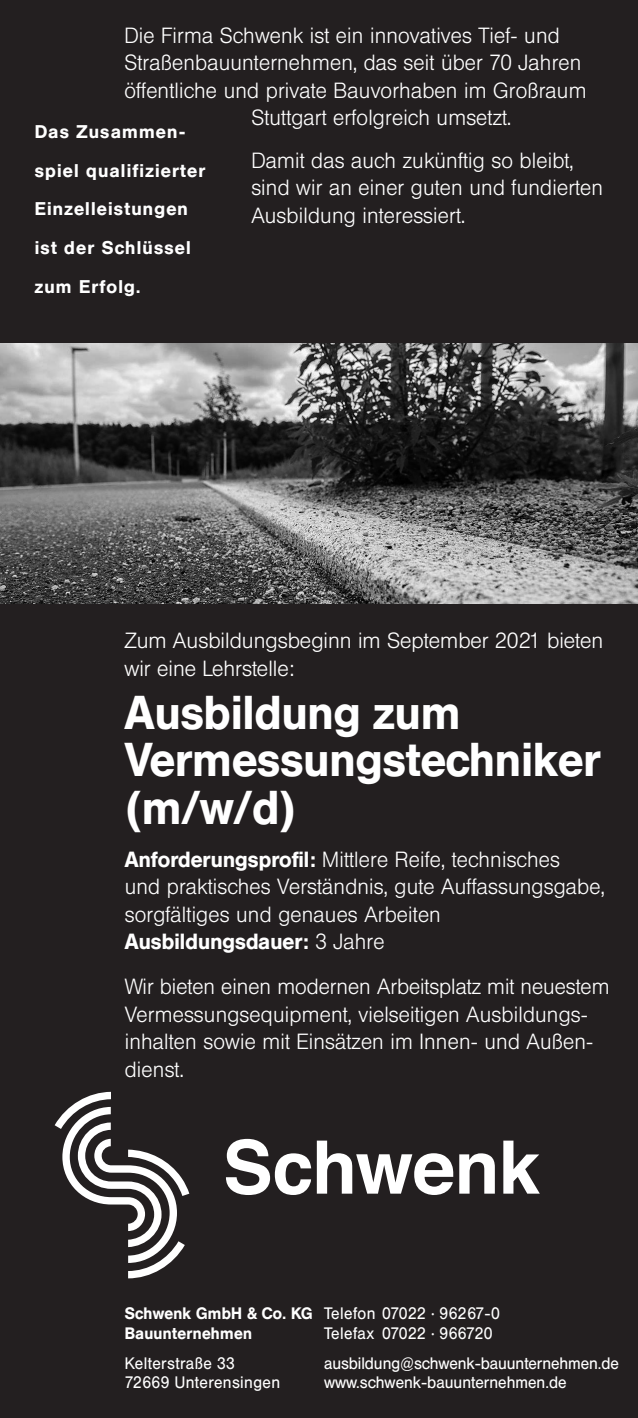
<style>
.page{position:relative;width:638px;height:1418px;background:#fff}
.page>*{position:absolute;margin:0;border:0;box-sizing:border-box;transform-origin:0 0}
.t1{font:500 47px/47.5px "Helvetica BQ";letter-spacing:.01em;color:#fff}
.t2{font:300 21.75px/27.5px "Helvetica BQ";letter-spacing:.01em;color:#fff}
.t3{font:500 18.25px/38.8px "Helvetica BQ";letter-spacing:.07em;color:#fff}
.t4{font:16.5px/19.8px "Helvetica BQ";letter-spacing:.025em;color:#fff;scale:.95 1}
.t5{font:16.5px/19.8px "Helvetica BQ";color:#fff;scale:.95 1}
.t6{font:500 16.5px/19.8px "Helvetica BQ";letter-spacing:.025em;color:#fff;scale:.96 1}
.s1{font-weight:500}
</style>
<div class="page">
<div style="left:0;top:0;width:637px;height:1417px;background:#231f20"></div>
<img style="left:0;top:343px;width:637px;height:260px">
<svg style="left:55px;top:1091px;width:134px;height:187px"></svg>
<svg style="left:226px;top:1138px;width:227px;height:56px"></svg>
<svg style="left:459px;top:1153px;width:35px;height:40px"></svg>
<svg style="left:503px;top:1140px;width:36px;height:53px"></svg>
<p class="t2" style="left:124px;top:22px;width:436px">Die Firma Schwenk ist ein innovatives Tief- und</p>
<p class="t2" style="left:124px;top:49px;width:458px">Straßenbauunternehmen, das seit über 70 Jahren</p>
<p class="t2" style="left:124px;top:77px;width:463px">öffentliche und private Bauvorhaben im Großraum</p>
<p class="t2" style="left:251px;top:104px;width:261px">Stuttgart erfolgreich umsetzt.</p>
<p class="t2" style="left:251px;top:147px;width:353px">Damit das auch zukünftig so bleibt, sind wir an einer guten und fundierten<br>Ausbildung interessiert.</p>
<p class="t3" style="left:35px;top:112px;width:172px">Das Zusammen&shy;spiel qualifizierter<br>Einzelleistungen ist der Schlüssel zum Erfolg.</p>
<p class="t2" style="left:124px;top:627px;width:480px">Zum Ausbildungsbeginn im September 2021 bieten wir eine Lehrstelle:</p>
<h1 class="t1" style="left:125px;top:689px;width:477px">Ausbildung zum<br>Vermessungstechniker (m/w/d)</h1>
<p class="t2" style="left:125px;top:846px;width:481px"><span class="s1">Anforderungsprofil:</span> Mittlere Reife, technisches<br>und praktisches Verständnis, gute Auffassungsgabe, sorgfältiges und genaues Arbeiten <span class="s1">Ausbildungsdauer:</span> 3 Jahre</p>
<p class="t2" style="left:125px;top:973px;width:486px">Wir bieten einen modernen Arbeitsplatz mit neuestem Vermessungsequipment, vielseitigen Ausbildungs&shy;inhalten sowie mit Einsätzen im Innen- und Außen&shy;dienst.</p>
<p class="t6" style="left:125px;top:1303px;width:197px">Schwenk GmbH &amp; Co. KG<br>Bauunternehmen</p>
<p class="t4" style="left:125px;top:1353px;width:165px">Kelterstraße 33<br>72669 Unterensingen</p>
<p class="t4" style="left:324px;top:1303px;width:186px">Telefon 07022 · 96267-0<br>Telefax 07022 · 966720</p>
<p class="t5" style="left:324px;top:1353px;width:311px">ausbildung@schwenk-bauunternehmen.de www.schwenk-bauunternehmen.de</p>
</div>
